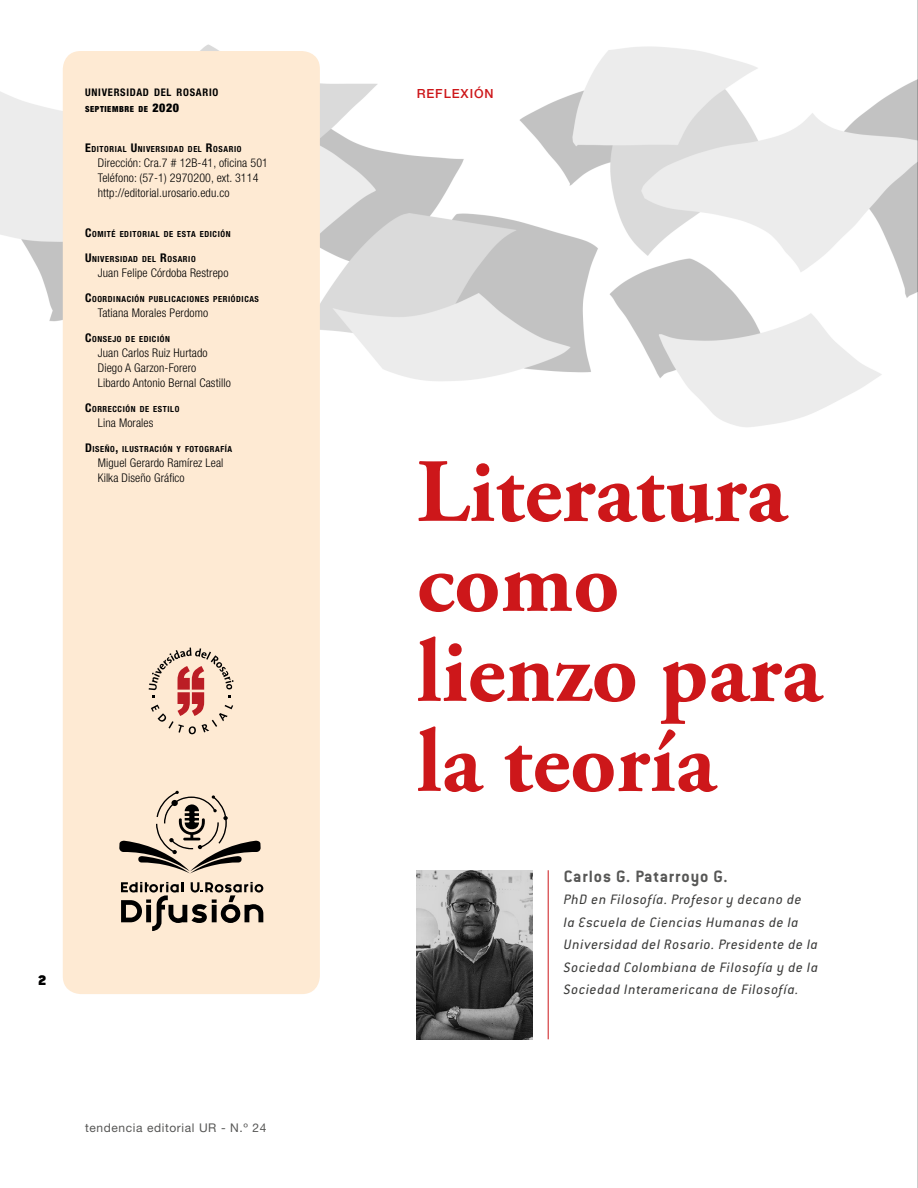
<style>
.page{position:relative;width:918px;height:1188px;background:#fff}
.page>*{position:absolute;margin:0;border:0;box-sizing:border-box;transform-origin:0 0}
.T1{font:700 90px/90px "Adobe Garamond Pro";color:#cd171a}
.nombre{font:700 18px "Conduit ITC Std";letter-spacing:.05em;color:#575756}
.cargo___datos{font:italic 15px/22.5px "Conduit ITC Std";letter-spacing:.05em;color:#3c3c3b}
.t1{font:900 15px "Conduit ITC Std";color:#000}
.seccion{font:500 12.6px "Helvetica Neue LT Std";letter-spacing:.07em;color:#cd171a}
.t2{font:300 condensed 12px "Helvetica Neue LT Std";letter-spacing:.01em;color:#000}
.t3{font:12px "Helvetica Neue LT Std";letter-spacing:.05em;color:#575756}
.t4{font:700 condensed 10.5px "Helvetica Neue LT Std";letter-spacing:.07em;color:#000}
.t5{font:700 condensed 8.4px "Helvetica Neue LT Std";letter-spacing:.07em;color:#000}
.t6{font:900 condensed 8.4px "Helvetica Neue LT Std";letter-spacing:.07em;color:#000}
.s1{font-size:12px}
</style>
<div class="page">
<hr style="left:917px;top:0;width:1px;height:1188px;background:#c6c6c6">
<img style="left:0;top:44px;width:918px;height:383px">
<div style="left:63px;top:51px;width:257px;height:943px;background:#feead3;border-radius:18px"></div>
<svg style="left:149px;top:648px;width:85px;height:86px"></svg>
<hr style="left:548px;top:870px;width:1px;height:169px;background:#cd171a">
<img style="left:417px;top:870px;width:116px;height:169px">
<svg style="left:121px;top:882px;width:142px;height:49px"></svg>
<svg style="left:119px;top:791px;width:142px;height:83px"></svg>
<p class="t4" style="left:85px;top:86px;width:135px">UNIVERSIDAD DEL ROSARIO</p>
<p class="t6" style="left:85px;top:104px;width:96px">SEPTIEMBRE DE <span class="s1">2020</span></p>
<p class="t5" style="left:85px;top:144px;width:158px"><span class="s1">E</span>DITORIAL <span class="s1">U</span>NIVERSIDAD DEL <span class="s1">R</span>OSARIO</p>
<p class="t2" style="left:98px;top:156px;width:172px">Dirección: Cra.7 # 12B-41, oficina 501</p>
<p class="t2" style="left:98px;top:171px;width:162px">Teléfono: (57-1) 2970200, ext. 3114</p>
<p class="t2" style="left:98px;top:186px;width:133px">http://editorial.urosario.edu.co</p>
<p class="t5" style="left:85px;top:229px;width:147px"><span class="s1">C</span>OMITÉ EDITORIAL DE ESTA EDICIÓN</p>
<p class="t5" style="left:85px;top:254px;width:112px"><span class="s1">U</span>NIVERSIDAD DEL <span class="s1">R</span>OSARIO</p>
<p class="t2" style="left:98px;top:266px;width:132px">Juan Felipe Córdoba Restrepo</p>
<p class="t5" style="left:85px;top:294px;width:175px"><span class="s1">C</span>OORDINACIÓN PUBLICACIONES PERIÓDICAS</p>
<p class="t2" style="left:98px;top:306px;width:112px">Tatiana Morales Perdomo</p>
<p class="t5" style="left:85px;top:334px;width:86px"><span class="s1">C</span>ONSEJO DE EDICIÓN</p>
<p class="t2" style="left:98px;top:346px;width:111px">Juan Carlos Ruiz Hurtado</p>
<p class="t2" style="left:98px;top:361px;width:100px">Diego A Garzon-Forero</p>
<p class="t2" style="left:98px;top:376px;width:135px">Libardo Antonio Bernal Castillo</p>
<p class="t5" style="left:85px;top:404px;width:96px"><span class="s1">C</span>ORRECCIÓN DE ESTILO</p>
<p class="t2" style="left:98px;top:416px;width:57px">Lina Morales</p>
<p class="t5" style="left:85px;top:444px;width:149px"><span class="s1">D</span>ISEÑO<span class="s1">,</span> ILUSTRACIÓN Y FOTOGRAFÍA</p>
<p class="t2" style="left:98px;top:456px;width:127px">Miguel Gerardo Ramírez Leal</p>
<p class="t2" style="left:98px;top:471px;width:88px">Kilka Diseño Gráfico</p>
<p class="t1" style="left:38px;top:972px;width:10px">2</p>
<p class="t3" style="left:85px;top:1121px;width:183px">tendencia editorial UR - N.º 24</p>
<p class="seccion" style="left:417px;top:86px;width:78px">REFLEXIÓN</p>
<p class="T1" style="left:417px;top:449px;width:406px">Literatura como lienzo para la teoría</p>
<p class="nombre" style="left:564px;top:865px;width:165px">Carlos G. Patarroyo G.</p>
<p class="cargo___datos" style="left:564px;top:888px;width:256px">PhD en Filosofía. Profesor y decano de<br>la Escuela de Ciencias Humanas de la Universidad del Rosario. Presidente de la Sociedad Colombiana de Filosofía y de la Sociedad Interamericana de Filosofía.</p>
</div>
